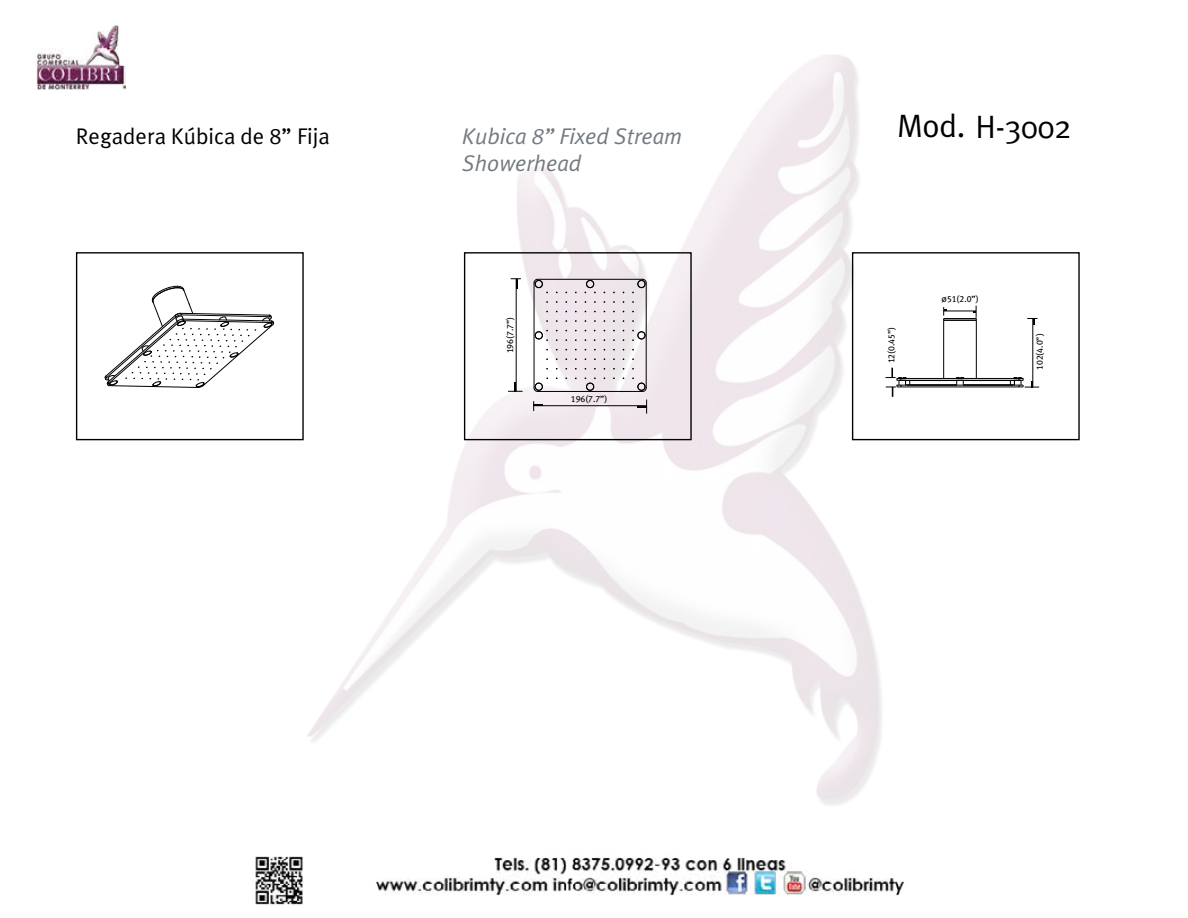
<style>
.page{position:relative;width:1188px;height:918px;background:#fff}
.page>*{position:absolute;margin:0;border:0;box-sizing:border-box;transform-origin:0 0}
.t1{font:32.4px "Meta Plus Normal";letter-spacing:-.025em;color:#000}
.t2{font:italic 22.65px/27.2px "Meta Plus Normal";color:#737a7f}
.t3{font:22.65px "Meta Plus Normal";color:#000}
.t4{font:9px "Meta Plus Book Caps";color:#000}
</style>
<div class="page">
<img style="left:307px;top:55px;width:575px;height:750px">
<img style="left:255px;top:856px;width:650px;height:49px">
<img style="left:36px;top:25px;width:90px;height:65px">
<svg style="left:75px;top:102px;width:1005px;height:342px"></svg>
<div style="left:76px;top:252px;width:228px;height:188px;border:1px solid #000"></div>
<div style="left:464px;top:252px;width:228px;height:188px;border:1px solid #000"></div>
<div style="left:852px;top:252px;width:228px;height:188px;border:1px solid #000"></div>
<svg style="left:105px;top:286px;width:169px;height:102px"></svg>
<hr style="left:534px;top:405px;width:113px;height:1px;background:#000">
<svg style="left:533px;top:401px;width:10px;height:10px"></svg>
<svg style="left:637px;top:400px;width:10px;height:14px"></svg>
<hr style="left:516px;top:279px;width:1px;height:112px;background:#000">
<svg style="left:511px;top:278px;width:10px;height:10px"></svg>
<svg style="left:508px;top:382px;width:15px;height:10px"></svg>
<div style="left:535px;top:280px;width:7px;height:8px;border:1px solid #000;border-radius:50%"></div>
<hr style="left:538px;top:391px;width:105px;height:1px;background:#000">
<hr style="left:534px;top:283px;width:1px;height:105px;background:#000">
<hr style="left:538px;top:279px;width:105px;height:1px;background:#000">
<svg style="left:642px;top:279px;width:5px;height:4px"></svg>
<hr style="left:646px;top:283px;width:1px;height:105px;background:#000">
<svg style="left:643px;top:388px;width:4px;height:4px"></svg>
<div style="left:535px;top:383px;width:8px;height:8px;border:1px solid #000;border-radius:50%"></div>
<div style="left:535px;top:332px;width:8px;height:7px;border:1px solid #000;border-radius:50%"></div>
<div style="left:535px;top:280px;width:8px;height:8px;border:1px solid #000;border-radius:50%"></div>
<div style="left:586px;top:383px;width:8px;height:8px;border:1px solid #000;border-radius:50%"></div>
<div style="left:638px;top:383px;width:7px;height:8px;border:1px solid #000;border-radius:50%"></div>
<div style="left:535px;top:332px;width:7px;height:7px;border:1px solid #000;border-radius:50%"></div>
<div style="left:535px;top:383px;width:7px;height:7px;border:1px solid #000;border-radius:50%"></div>
<div style="left:586px;top:383px;width:8px;height:7px;border:1px solid #000;border-radius:50%"></div>
<div style="left:638px;top:383px;width:7px;height:7px;border:1px solid #000;border-radius:50%"></div>
<div style="left:638px;top:332px;width:7px;height:7px;border:1px solid #000;border-radius:50%"></div>
<div style="left:638px;top:280px;width:7px;height:8px;border:1px solid #000;border-radius:50%"></div>
<div style="left:586px;top:280px;width:8px;height:8px;border:1px solid #000;border-radius:50%"></div>
<hr style="left:944px;top:311px;width:32px;height:1px;background:#000">
<hr style="left:1033px;top:318px;width:1px;height:69px;background:#000">
<svg style="left:1027px;top:318px;width:10px;height:6px"></svg>
<hr style="left:944px;top:318px;width:32px;height:1px;background:#000">
<hr style="left:944px;top:320px;width:32px;height:1px;background:#000">
<svg style="left:943px;top:307px;width:3px;height:13px"></svg>
<svg style="left:973px;top:306px;width:4px;height:14px"></svg>
<hr style="left:976px;top:320px;width:1px;height:58px;background:#000">
<hr style="left:943px;top:320px;width:1px;height:58px;background:#000">
<svg style="left:885px;top:368px;width:154px;height:29px"></svg>
<h2 class="t3" style="left:76px;top:123px;width:256px">Regadera Kúbica de 8” Fija</h2>
<h2 class="t2" style="left:462px;top:122px;width:221px">Kubica 8” Fixed Stream<br>Showerhead</h2>
<h1 class="t1" style="left:897px;top:108px;width:176px">Mod. H-3002</h1>
<p class="t4" style="left:942px;top:294px;width:39px">ø51(2.0”)</p>
<p class="t4" style="left:505px;top:353px;width:38px;rotate:-90deg">196(7.7”)</p>
<p class="t4" style="left:886px;top:363px;width:38px;rotate:-90deg">12(0.45”)</p>
<p class="t4" style="left:571px;top:394px;width:38px">196(7.7”)</p>
<p class="t4" style="left:1035px;top:370px;width:38px;rotate:-90deg">102(4.0”)</p>
</div>
